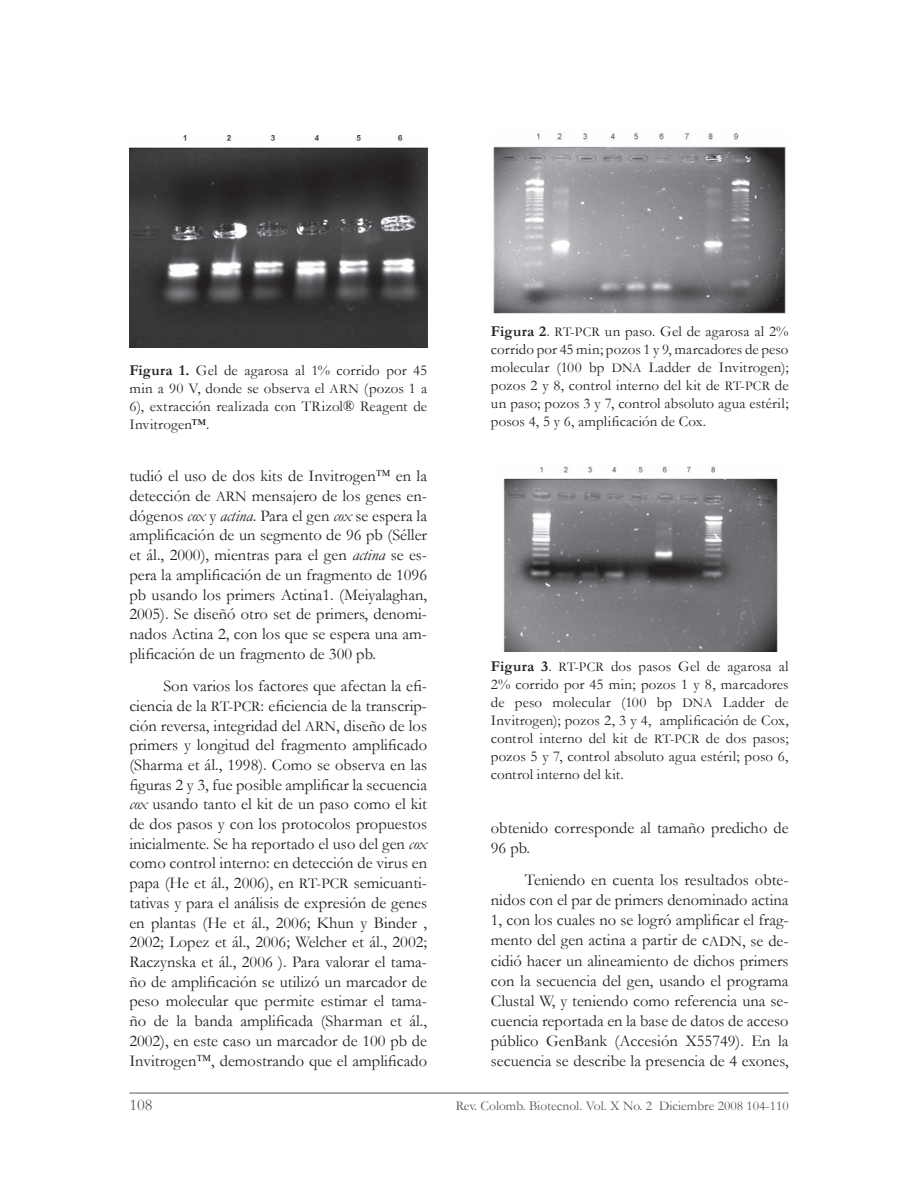
<style>
.page{position:relative;width:918px;height:1195px;background:#fff}
.page>*{position:absolute;margin:0;border:0;box-sizing:border-box;transform-origin:0 0}
.BODY_TEXT{font:16.5px/19.6px "Garamond";color:#231f20;text-align:justify}
.t1{font:16.5px "Garamond";color:#57585a}
.FIGURA{font:15px/18px "Garamond";letter-spacing:.005em;color:#231f20;text-align:justify}
.t2{font:13.5px "Garamond";color:#57585a}
.s1{font-weight:700}
.s2{font-size:13.5px}
.s3{font-size:15px}
.s4{font-style:italic}
</style>
<div class="page">
<hr style="left:129px;top:1092px;width:659px;height:1px;background:#57585a">
<img style="left:129px;top:135px;width:298px;height:213px">
<img style="left:493px;top:132px;width:293px;height:182px">
<img style="left:503px;top:466px;width:275px;height:185px">
<p class="FIGURA" style="left:129px;top:360px;width:299px"><span class="s1">Figura 1.</span> Gel de agarosa al 1% corrido por 45 min a 90 V, donde se observa el <span class="s2">ARN</span> (pozos 1 a 6), extracción realizada con TRizol® Reagent de Invitrogen™.</p>
<p class="BODY_TEXT" style="left:129px;top:465px;width:299px">tudió el uso de dos kits de Invitrogen en la detección de <span class="s3">ARN</span> mensajero de los genes en&shy;dógenos <span class="s4">cox</span> y <span class="s4">actina</span>. Para el gen <span class="s4">cox</span> se espera la amplificación de un segmento de 96 pb (Séller et ál., 2000), mientras para el gen <span class="s4">actina</span> se es&shy;pera la amplificación de un fragmento de 1096 pb usando los primers Actina1. (Meiyalaghan, 2005). Se diseñó otro set de primers, denomi&shy;nados Actina 2, con los que se espera una am&shy;plificación de un fragmento de 300 pb.</p>
<p class="BODY_TEXT" style="left:129px;top:675px;width:299px;text-indent:34px">Son varios los factores que afectan la efi&shy;ciencia de la <span class="s3">RT-PCR</span>: eficiencia de la transcrip&shy;ción reversa, integridad del <span class="s3">ARN</span>, diseño de los primers y longitud del fragmento amplificado (Sharma et ál., 1998). Como se observa en las figuras 2 y 3, fue posible amplificar la secuencia <span class="s4">cox</span> usando tanto el kit de un paso como el kit de dos pasos y con los protocolos propuestos inicialmente. Se ha reportado el uso del gen <span class="s4">cox </span>como control interno: en detección de virus en papa (He et ál., 2006), en <span class="s3">RT-PCR</span> semicuanti&shy;tativas y para el análisis de expresión de genes en plantas (He et ál., 2006; Khun y Binder , 2002; Lopez et ál., 2006; Welcher et ál., 2002; Raczynska et ál., 2006 ). Para valorar el tama&shy;ño de amplificación se utilizó un marcador de peso molecular que permite estimar el tama&shy;ño de la banda amplificada (Sharman et ál., 2002), en este caso un marcador de 100 pb de Invitrogen , demostrando que el amplificado</p>
<p class="FIGURA" style="left:491px;top:322px;width:299px"><span class="s1">Figura 2</span>. <span class="s2">RT-PCR</span> un paso. Gel de agarosa al 2% corrido por 45 min; pozos 1 y 9, marcadores de peso molecular (100 bp <span class="s2">DNA</span> Ladder de Invitrogen); pozos 2 y 8, control interno del kit de <span class="s2">RT-PCR</span> de un paso; pozos 3 y 7, control absoluto agua estéril; posos 4, 5 y 6, amplificación de Cox.</p>
<p class="FIGURA" style="left:491px;top:657px;width:299px"><span class="s1">Figura 3</span>. <span class="s2">RT-PCR</span> dos pasos Gel de agarosa al 2% corrido por 45 min; pozos 1 y 8, marcadores de peso molecular (100 bp <span class="s2">DNA</span> Ladder de Invitrogen); pozos 2, 3 y 4, amplificación de Cox, control interno del kit de <span class="s2">RT-PCR</span> de dos pasos; pozos 5 y 7, control absoluto agua estéril; poso 6, control interno del kit.</p>
<p class="BODY_TEXT" style="left:491px;top:816px;width:299px">obtenido corresponde al tamaño predicho de<br>96 pb.</p>
<p class="BODY_TEXT" style="left:491px;top:869px;width:299px;text-indent:34px">Teniendo en cuenta los resultados obte&shy;nidos con el par de primers denominado actina 1, con los cuales no se logró amplificar el frag&shy;mento del gen actina a partir de c<span class="s3">ADN</span>, se de&shy;cidió hacer un alineamiento de dichos primers con la secuencia del gen, usando el programa Clustal W, y teniendo como referencia una se&shy;cuencia reportada en la base de datos de acceso público GenBank (Accesión X55749). En la secuencia se describe la presencia de 4 exones,</p>
<p class="t1" style="left:129px;top:1093px;width:25px">108</p>
<p class="t2" style="left:456px;top:1096px;width:334px">Rev. Colomb. Biotecnol. Vol. X No. 2 Diciembre 2008 104-110</p>
</div>
